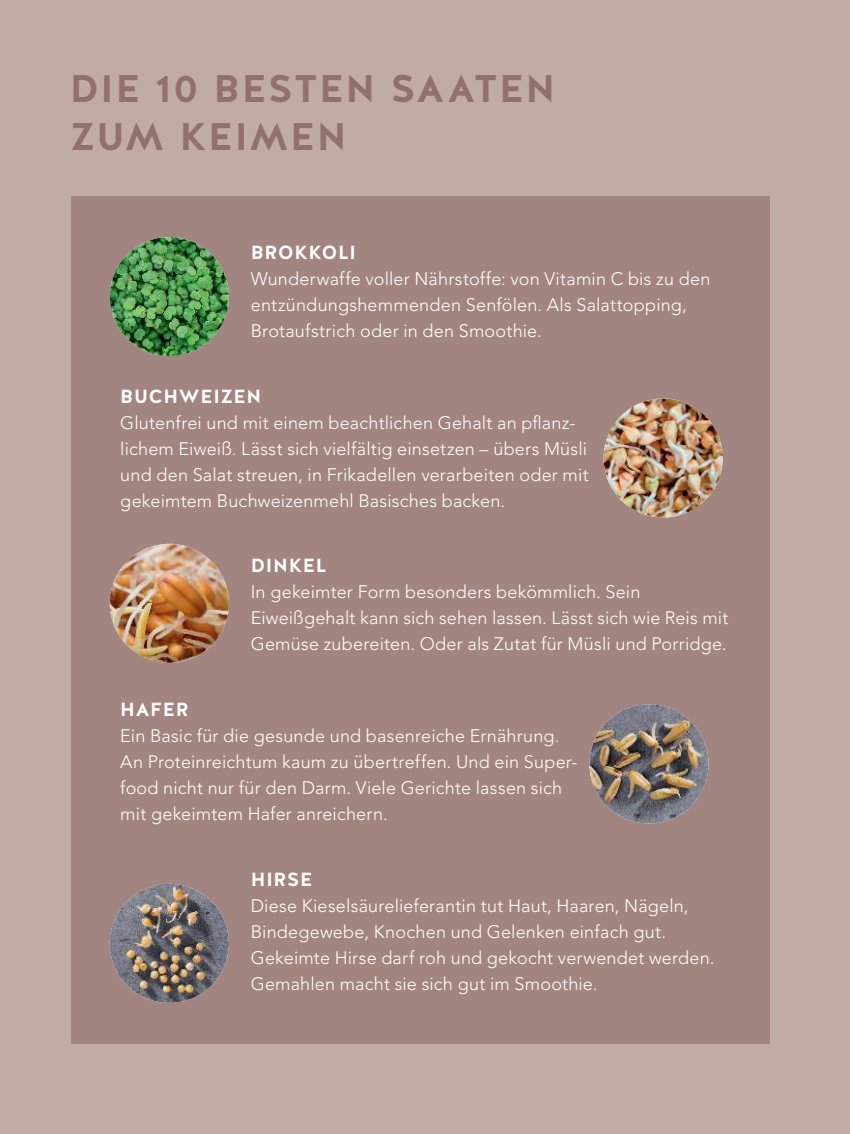
<style>
.page{position:relative;width:850px;height:1134px;background:#fff}
.page>*{position:absolute;margin:0;border:0;box-sizing:border-box;transform-origin:0 0}
.t1{font:700 38.4px/48px "Halis GR";letter-spacing:.045em;color:#92706b}
.t2{font:700 19px "Halis GR";letter-spacing:.04em;color:#fff}
.t3{font:300 18px/26px "Avenir LT Std";letter-spacing:.01em;color:#fff}
</style>
<div class="page">
<div style="left:0;top:0;width:849px;height:1134px;background:#c0aba7"></div>
<div style="left:71px;top:196px;width:698px;height:848px;background:#a28580"></div>
<img style="left:110px;top:237px;width:119px;height:119px;border-radius:60px">
<img style="left:603px;top:398px;width:119px;height:119px;border-radius:60px">
<img style="left:110px;top:544px;width:119px;height:119px;border-radius:60px">
<img style="left:589px;top:704px;width:119px;height:119px;border-radius:60px">
<img style="left:110px;top:884px;width:119px;height:119px;border-radius:60px">
<h1 class="t1" style="left:70px;top:62px;width:487px">DIE 10 BESTEN SAATEN<br>ZUM KEIMEN</h1>
<p class="t2" style="left:251px;top:241px;width:106px">BROKKOLI</p>
<p class="t3" style="left:251px;top:267px;width:461px">Wunderwaffe voller Nährstoffe: von Vitamin C bis zu den entzündungshemmenden Senfölen. Als Salattopping,<br>Brotaufstrich oder in den Smoothie.</p>
<p class="t2" style="left:120px;top:385px;width:142px">BUCHWEIZEN</p>
<p class="t3" style="left:120px;top:411px;width:469px">Glutenfrei und mit einem beachtlichen Gehalt an pflanz&shy;lichem Eiweiß. Lässt sich vielfältig einsetzen – übers Müsli und den Salat streuen, in Frikadellen verarbeiten oder mit gekeimtem Buchweizenmehl Basisches backen.</p>
<p class="t2" style="left:251px;top:554px;width:77px">DINKEL</p>
<p class="t3" style="left:251px;top:581px;width:479px">In gekeimter Form besonders bekömmlich. Sein<br>Eiweißgehalt kann sich sehen lassen. Lässt sich wie Reis mit<br>Gemüse zubereiten. Oder als Zutat für Müsli und Porridge.</p>
<p class="t2" style="left:120px;top:698px;width:70px">HAFER</p>
<p class="t3" style="left:120px;top:724px;width:458px">Ein Basic für die gesunde und basenreiche Ernährung.<br>An Proteinreichtum kaum zu übertreffen. Und ein Super&shy;food nicht nur für den Darm. Viele Gerichte lassen sich mit gekeimtem Hafer anreichern.</p>
<p class="t2" style="left:251px;top:868px;width:63px">HIRSE</p>
<p class="t3" style="left:251px;top:894px;width:465px">Diese Kieselsäurelieferantin tut Haut, Haaren, Nägeln, Bindegewebe, Knochen und Gelenken einfach gut.<br>Gekeimte Hirse darf roh und gekocht verwendet werden.<br>Gemahlen macht sie sich gut im Smoothie.</p>
</div>
